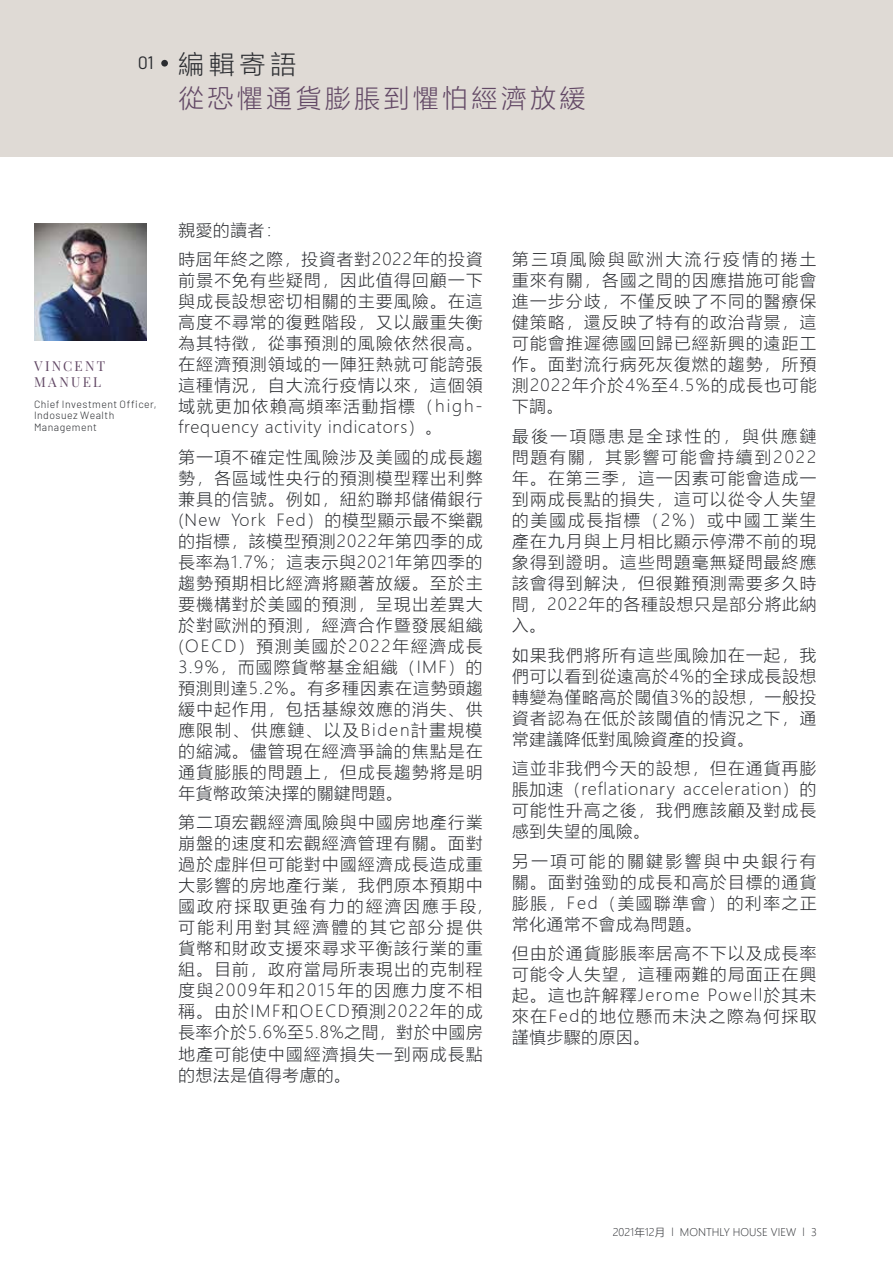
<style>
.page{position:relative;width:893px;height:1263px;background:#fff}
.page>*{position:absolute;margin:0;border:0;box-sizing:border-box;transform-origin:0 0}
.t1{font:300 25.5px/34.2px "Microsoft Ya Hei";letter-spacing:.15em;color:#624865}
.t2{font:300 16.5px/21px "Microsoft Ya Hei";letter-spacing:.09em;color:#2a2c30;text-align:justify}
.t3{font:300 16.5px/29.5px "Microsoft Ya Hei";letter-spacing:.065em;color:#2a2c30}
.t4{font:13.5px/16.5px "Playfair Display";letter-spacing:.17em;color:#624865}
.t5{font:300 10.5px/11.7px "Barlow";letter-spacing:.045em;color:#2a2c30}
.t6{font:300 10.5px "Microsoft Ya Hei";color:#2a2c30}
.s1{font-family:"Barlow";font-weight:400;font-size:18px;color:#2a2c30}
.s2{color:#2a2c30}
</style>
<div class="page">
<div style="left:0;top:0;width:893px;height:156px;background:#dfdad5"></div>
<img style="left:34px;top:224px;width:112px;height:116px">
<div style="left:161px;top:60px;width:7px;height:7px;background:#2a2c30;border-radius:50%"></div>
<h1 class="t1" style="left:179px;top:46px;width:408px;text-indent:-41px"><span class="s1">01</span> <span class="s2">編輯寄語<br></span>從恐懼通貨膨脹到懼怕經濟放緩</h1>
<p class="t4" style="left:34px;top:356px;width:73px">VINCENT<br>MANUEL</p>
<p class="t5" style="left:34px;top:397px;width:124px">Chief Investment Officer,<br>Indosuez Wealth<br>Management</p>
<p class="t3" style="left:178px;top:215px;width:306px">親愛的讀者：<br>時屆年終之際，投資者對2022年的投資</p>
<p class="t2" style="left:178px;top:269px;width:306px">前景不免有些疑問，因此值得回顧一下與成長設想密切相關的主要風險。在這高度不尋常的復甦階段，又以嚴重失衡為其特徵，從事預測的風險依然很高。在經濟預測領域的一陣狂熱就可能誇張這種情況，自大流行疫情以來，這個領域就更加依賴高頻率活動指標（high&shy;frequency activity indicators）。</p>
<p class="t2" style="left:178px;top:446px;width:306px">第一項不確定性風險涉及美國的成長趨勢，各區域性央行的預測模型釋出利弊兼具的信號。例如，紐約聯邦儲備銀行(New York Fed）的模型顯示最不樂觀的指標，該模型預測2022年第四季的成長率為1.7%；這表示與2021年第四季的趨勢預期相比經濟將顯著放緩。至於主要機構對於美國的預測，呈現出差異大於對歐洲的預測，經濟合作暨發展組織(OECD）預測美國於2022年經濟成長3.9%，而國際貨幣基金組織（IMF）的預測則達5.2%。有多種因素在這勢頭趨緩中起作用，包括基線效應的消失、供應限制、供應鏈、以及Biden計畫規模的縮減。儘管現在經濟爭論的焦點是在通貨膨脹的問題上，但成長趨勢將是明年貨幣政策決擇的關鍵問題。</p>
<p class="t2" style="left:178px;top:812px;width:306px">第二項宏觀經濟風險與中國房地產行業崩盤的速度和宏觀經濟管理有關。面對過於虛胖但可能對中國經濟成長造成重大影響的房地產行業，我們原本預期中國政府採取更強有力的經濟因應手段,可能利用對其經濟體的其它部分提供貨幣和財政支援來尋求平衡該行業的重組。目前，政府當局所表現出的克制程度與2009年和2015年的因應力度不相稱。由於IMF和OECD預測2022年的成長率介於5.6%至5.8%之間，對於中國房地產可能使中國經濟損失一到兩成長點的想法是值得考慮的。</p>
<p class="t2" style="left:512px;top:249px;width:306px">第三項風險與歐洲大流行疫情的捲土重來有關，各國之間的因應措施可能會進一步分歧，不僅反映了不同的醫療保健策略，還反映了特有的政治背景，這可能會推遲德國回歸已經新興的遠距工作。面對流行病死灰復燃的趨勢，所預測2022年介於4%至4.5%的成長也可能下調。</p>
<p class="t2" style="left:512px;top:425px;width:306px">最後一項隱患是全球性的，與供應鏈問題有關，其影響可能會持續到2022年。在第三季，這一因素可能會造成一到兩成長點的損失，這可以從令人失望的美國成長指標（2%）或中國工業生產在九月與上月相比顯示停滯不前的現象得到證明。這些問題毫無疑問最終應該會得到解決，但很難預測需要多久時間，2022年的各種設想只是部分將此納入。</p>
<p class="t2" style="left:512px;top:644px;width:306px">如果我們將所有這些風險加在一起，我們可以看到從遠高於4%的全球成長設想轉變為僅略高於閾值3%的設想，一般投資者認為在低於該閾值的情況之下，通常建議降低對風險資產的投資。</p>
<p class="t2" style="left:512px;top:757px;width:306px">這並非我們今天的設想，但在通貨再膨脹加速（reflationary acceleration）的可能性升高之後，我們應該顧及對成長感到失望的風險。</p>
<p class="t2" style="left:512px;top:850px;width:306px">另一項可能的關鍵影響與中央銀行有關。面對強勁的成長和高於目標的通貨膨脹，Fed（美國聯準會）的利率之正常化通常不會成為問題。</p>
<p class="t2" style="left:512px;top:942px;width:306px">但由於通貨膨脹率居高不下以及成長率可能令人失望，這種兩難的局面正在興起。這也許解釋Jerome Powell於其未來在Fed的地位懸而未決之際為何採取謹慎步驟的原因。</p>
<p class="t6" style="left:613px;top:1225px;width:206px">2021年12月 l MONTHLY HOUSE VIEW l 3</p>
</div>
